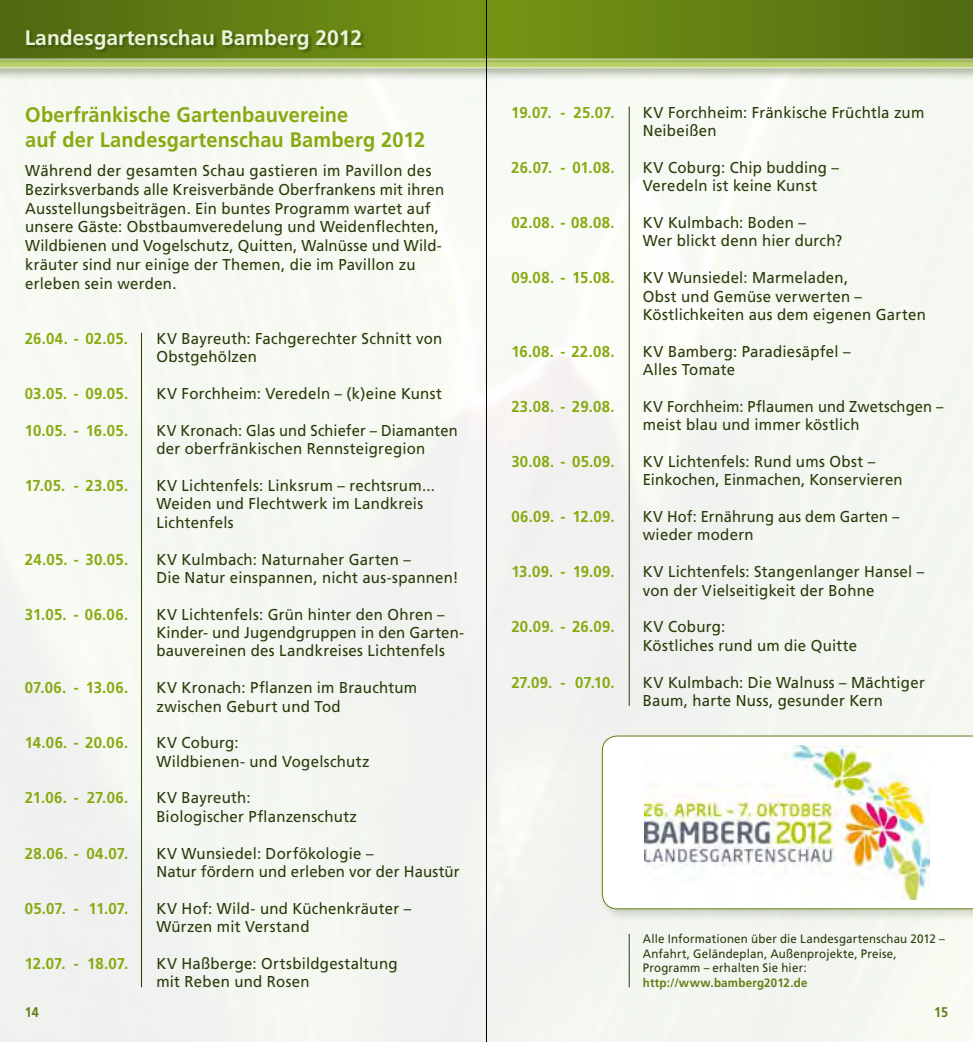
<style>
.page{position:relative;width:973px;height:1042px;background:#fff}
.page>*{position:absolute;margin:0;border:0;box-sizing:border-box;transform-origin:0 0}
.t1{font:700 21px/25.2px "Frutiger";letter-spacing:.01em;color:#86aa11;scale:.95 1}
.t2{font:700 21px "Frutiger";color:#edf3d9}
.t3{font:15.75px/18.4px "Frutiger";letter-spacing:.015em;color:#283c09;scale:.95 1}
.t4{font:700 15.75px "Frutiger";letter-spacing:.015em;color:#86aa11;scale:.95 1}
.t5{font:15.75px/18.4px "Frutiger";letter-spacing:.015em;color:#283c09;scale:.93 1}
.t6{font:700 14px "Frutiger";color:#617f13;scale:.9 1}
.t7{font:12.25px/14.7px "Frutiger";letter-spacing:.015em;color:#283c09;scale:.94 1}
.t8{font:700 12.25px "Frutiger";letter-spacing:.02em;color:#617f13;scale:.94 1}
</style>
<div class="page">
<div style="left:0;top:81px;width:972px;height:961px;background:#f4f8f1"></div>
<div style="left:0;top:1px;width:972px;height:80px;background:#283c09;opacity:.35"></div>
<svg style="left:0;top:63px;width:972px;height:5px"></svg>
<div style="left:0;top:0;width:972px;height:63px;background:#a5bb5b"></div>
<svg style="left:0;top:0;width:972px;height:60px"></svg>
<div style="left:27px;top:30px;width:338px;height:24px;background:#283c09;opacity:.5"></div>
<hr style="left:141px;top:333px;width:1px;height:654px;background:#283c09">
<hr style="left:628px;top:106px;width:1px;height:600px;background:#283c09">
<div style="left:598px;top:732px;width:374px;height:190px;background:#283c09;opacity:.2"></div>
<img style="left:601px;top:735px;width:371px;height:174px">
<hr style="left:628px;top:934px;width:1px;height:53px;background:#283c09">
<hr style="left:486px;top:0;width:1px;height:1042px;background:#000">
<h1 class="t2" style="left:25px;top:25px;width:339px">Landesgartenschau Bamberg 2012</h1>
<h1 class="t1" style="left:25px;top:102px;width:422px">Oberfränkische Gartenbauvereine<br>auf der Landesgartenschau Bamberg 2012</h1>
<p class="t3" style="left:25px;top:161px;width:442px;line-height:18.9px">Während der gesamten Schau gastieren im Pavillon des Bezirksverbands alle Kreisverbände Oberfrankens mit ihren Ausstellungsbeiträgen. Ein buntes Programm wartet auf unsere Gäste: Obstbaumveredelung und Weidenflechten, Wildbienen und Vogelschutz, Quitten, Walnüsse und Wild&shy;kräuter sind nur einige der Themen, die im Pavillon zu erleben sein werden.</p>
<p class="t4" style="left:25px;top:329px;width:110px">26.04. - 02.05.</p>
<p class="t4" style="left:25px;top:384px;width:110px">03.05. - 09.05.</p>
<p class="t4" style="left:25px;top:421px;width:110px">10.05. - 16.05.</p>
<p class="t4" style="left:25px;top:476px;width:110px">17.05. - 23.05.</p>
<p class="t4" style="left:25px;top:550px;width:110px">24.05. - 30.05.</p>
<p class="t4" style="left:25px;top:605px;width:110px">31.05. - 06.06.</p>
<p class="t4" style="left:25px;top:678px;width:110px">07.06. - 13.06.</p>
<p class="t4" style="left:25px;top:733px;width:110px">14.06. - 20.06.</p>
<p class="t4" style="left:25px;top:789px;width:110px">21.06. - 27.06.</p>
<p class="t4" style="left:25px;top:844px;width:110px">28.06. - 04.07.</p>
<p class="t4" style="left:25px;top:899px;width:110px">05.07. - 11.07.</p>
<p class="t4" style="left:25px;top:954px;width:110px">12.07. - 18.07.</p>
<p class="t3" style="left:156px;top:329px;width:302px">KV Bayreuth: Fachgerechter Schnitt von<br>Obstgehölzen</p>
<p class="t3" style="left:156px;top:384px;width:302px">KV Forchheim: Veredeln – (k)eine Kunst</p>
<p class="t5" style="left:156px;top:421px;width:325px">KV Kronach: Glas und Schiefer – Diamanten der oberfränkischen Rennsteigregion</p>
<p class="t3" style="left:156px;top:476px;width:294px">KV Lichtenfels: Linksrum – rechtsrum...<br>Weiden und Flechtwerk im Landkreis<br>Lichtenfels</p>
<p class="t3" style="left:156px;top:550px;width:320px">KV Kulmbach: Naturnaher Garten –<br>Die Natur einspannen, nicht aus-spannen!</p>
<p class="t3" style="left:156px;top:605px;width:325px">KV Lichtenfels: Grün hinter den Ohren –<br>Kinder- und Jugendgruppen in den Garten&shy;bauvereinen des Landkreises Lichtenfels</p>
<p class="t3" style="left:156px;top:678px;width:276px">KV Kronach: Pflanzen im Brauchtum zwischen Geburt und Tod</p>
<p class="t3" style="left:156px;top:733px;width:226px">KV Coburg:<br>Wildbienen- und Vogelschutz</p>
<p class="t3" style="left:156px;top:788px;width:213px">KV Bayreuth:<br>Biologischer Pflanzenschutz</p>
<p class="t3" style="left:156px;top:844px;width:320px">KV Wunsiedel: Dorfökologie –<br>Natur fördern und erleben vor der Haustür</p>
<p class="t3" style="left:156px;top:899px;width:270px">KV Hof: Wild- und Küchenkräuter –<br>Würzen mit Verstand</p>
<p class="t3" style="left:156px;top:954px;width:255px">KV Haßberge: Ortsbildgestaltung mit Reben und Rosen</p>
<p class="t4" style="left:511px;top:103px;width:110px">19.07. - 25.07.</p>
<p class="t4" style="left:511px;top:158px;width:110px">26.07. - 01.08.</p>
<p class="t4" style="left:511px;top:213px;width:110px">02.08. - 08.08.</p>
<p class="t4" style="left:511px;top:268px;width:110px">09.08. - 15.08.</p>
<p class="t4" style="left:511px;top:342px;width:110px">16.08. - 22.08.</p>
<p class="t4" style="left:511px;top:397px;width:110px">23.08. - 29.08.</p>
<p class="t4" style="left:511px;top:452px;width:110px">30.08. - 05.09.</p>
<p class="t4" style="left:511px;top:507px;width:110px">06.09. - 12.09.</p>
<p class="t4" style="left:511px;top:562px;width:110px">13.09. - 19.09.</p>
<p class="t4" style="left:511px;top:617px;width:110px">20.09. - 26.09.</p>
<p class="t4" style="left:511px;top:673px;width:110px">27.09. - 07.10.</p>
<p class="t3" style="left:642px;top:103px;width:298px">KV Forchheim: Fränkische Früchtla zum<br>Neibeißen</p>
<p class="t3" style="left:642px;top:158px;width:208px">KV Coburg: Chip budding –<br>Veredeln ist keine Kunst</p>
<p class="t3" style="left:642px;top:213px;width:211px">KV Kulmbach: Boden –<br>Wer blickt denn hier durch?</p>
<p class="t3" style="left:642px;top:268px;width:299px">KV Wunsiedel: Marmeladen,<br>Obst und Gemüse verwerten –<br>Köstlichkeiten aus dem eigenen Garten</p>
<p class="t3" style="left:642px;top:342px;width:220px">KV Bamberg: Paradiesäpfel –<br>Alles Tomate</p>
<p class="t5" style="left:642px;top:397px;width:325px">KV Forchheim: Pflaumen und Zwetschgen – meist blau und immer köstlich</p>
<p class="t3" style="left:642px;top:452px;width:275px">KV Lichtenfels: Rund ums Obst –<br>Einkochen, Einmachen, Konservieren</p>
<p class="t5" style="left:642px;top:507px;width:277px">KV Hof: Ernährung aus dem Garten – wieder modern</p>
<p class="t3" style="left:642px;top:562px;width:297px">KV Lichtenfels: Stangenlanger Hansel – von der Vielseitigkeit der Bohne</p>
<p class="t3" style="left:642px;top:617px;width:227px">KV Coburg:<br>Köstliches rund um die Quitte</p>
<p class="t3" style="left:642px;top:673px;width:298px">KV Kulmbach: Die Walnuss – Mächtiger<br>Baum, harte Nuss, gesunder Kern</p>
<p class="t7" style="left:642px;top:931px;width:322px">Alle Informationen über die Landesgartenschau 2012 –<br>Anfahrt, Geländeplan, Außenprojekte, Preise,<br>Programm – erhalten Sie hier:</p>
<p class="t8" style="left:642px;top:975px;width:177px">http://www.bamberg2012.de</p>
<p class="t6" style="left:25px;top:1004px;width:17px">14</p>
<p class="t6" style="left:933px;top:1004px;width:17px">15</p>
</div>
